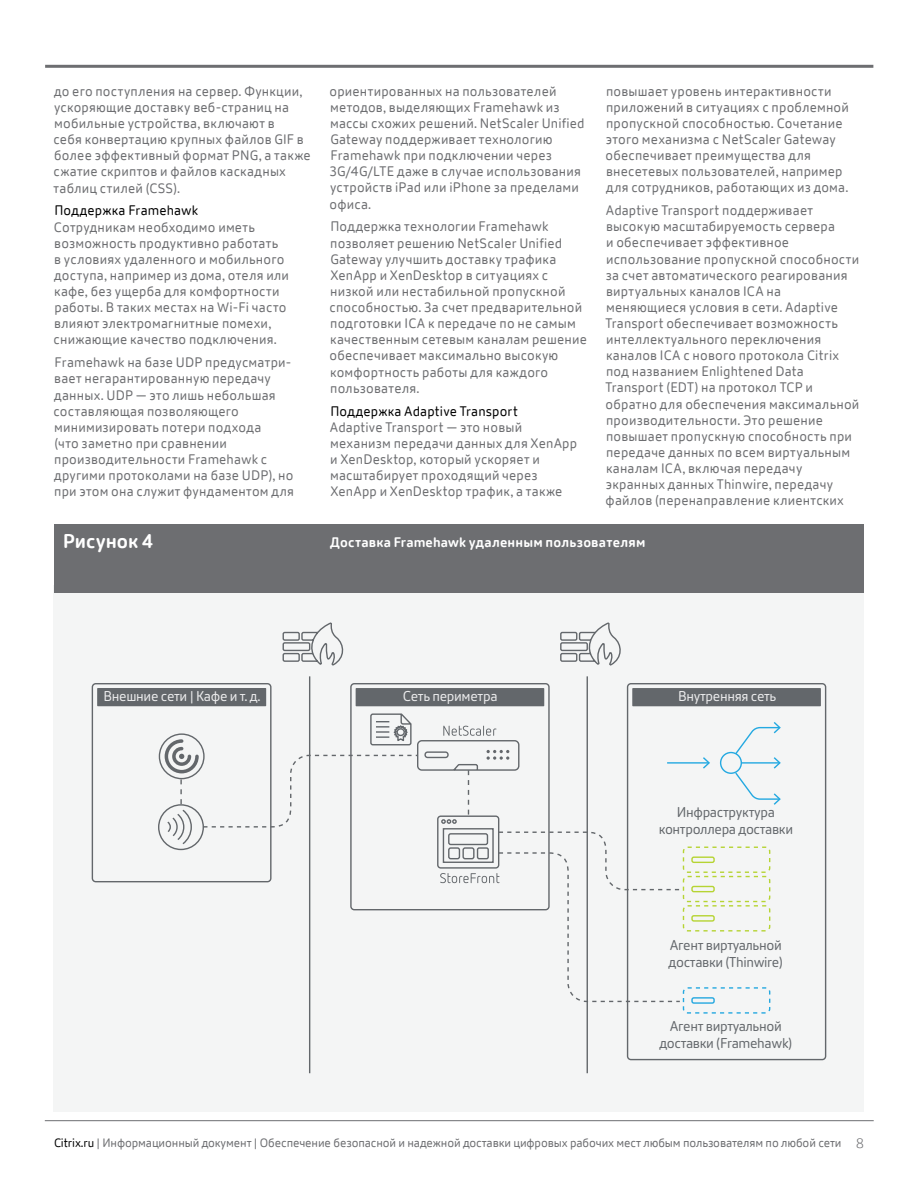
<style>
.page{position:relative;width:918px;height:1188px;background:#fff}
.page>*{position:absolute;margin:0;border:0;box-sizing:border-box;transform-origin:0 0}
.t1{font:700 19.5px "Citrix New Sans";color:#fff}
.t2{font:13.95px/16.8px "Citrix New Sans";letter-spacing:-.025em;color:#63676b;text-align:center}
.t3{font:13.95px "Citrix New Sans";letter-spacing:-.025em;color:#ededee}
.t4{font:13.5px/16px "Citrix New Sans";letter-spacing:.015em;color:#6d6e71}
.t5{font:13.5px "Citrix New Sans";letter-spacing:.01em;color:#000}
.t6{font:700 13.5px "Citrix New Sans";letter-spacing:.015em;color:#fff}
.t7{font:12px "Citrix New Sans";letter-spacing:-.01em;color:#6d6e71}
.s1{color:#000}
.s2{font-weight:300;font-size:13.5px}
</style>
<div class="page">
<hr style="left:45px;top:65px;width:828px;height:3px;background:#6d6e71">
<hr style="left:45px;top:1120px;width:829px;height:1px;background:#6d6e71">
<div style="left:54px;top:585px;width:810px;height:527px;background:#f4f5f5"></div>
<svg style="left:92px;top:683px;width:180px;height:200px"></svg>
<div style="left:97px;top:688px;width:169px;height:18px;background:#63676b"></div>
<div style="left:159px;top:733px;width:46px;height:46px;border:1px solid #63676b;border-radius:50%"></div>
<svg style="left:165px;top:739px;width:34px;height:34px"></svg>
<div style="left:627px;top:683px;width:199px;height:377px;border:1px solid #63676b;border-radius:3px"></div>
<div style="left:632px;top:688px;width:189px;height:18px;background:#63676b"></div>
<svg style="left:282px;top:623px;width:339px;height:450px"></svg>
<div style="left:691px;top:856px;width:24px;height:7px;border:1px solid #b6d433;border-radius:2px"></div>
<div style="left:683px;top:847px;width:87px;height:26px;border:1px dashed #b6d433;border-radius:4px"></div>
<div style="left:691px;top:886px;width:24px;height:6px;border:1px solid #b6d433;border-radius:2px"></div>
<div style="left:683px;top:876px;width:87px;height:26px;border:1px dashed #b6d433;border-radius:4px"></div>
<div style="left:691px;top:915px;width:24px;height:7px;border:1px solid #b6d433;border-radius:2px"></div>
<div style="left:683px;top:905px;width:87px;height:27px;border:1px dashed #b6d433;border-radius:4px"></div>
<div style="left:691px;top:997px;width:24px;height:7px;border:1px solid #25a8e0;border-radius:2px"></div>
<div style="left:683px;top:987px;width:87px;height:27px;border:1px dashed #25a8e0;border-radius:4px"></div>
<svg style="left:370px;top:713px;width:150px;height:41px"></svg>
<hr style="left:667px;top:762px;width:42px;height:2px;background:#24a9e1">
<svg style="left:703px;top:757px;width:7px;height:12px"></svg>
<svg style="left:719px;top:722px;width:62px;height:83px"></svg>
<svg style="left:157px;top:779px;width:45px;height:72px"></svg>
<svg style="left:202px;top:754px;width:479px;height:249px"></svg>
<div style="left:54px;top:524px;width:810px;height:68px;background:#6d6e71"></div>
<p class="t4" style="left:54px;top:83px;width:259px">до его поступления на сервер. Функции, ускоряющие доставку веб-страниц на мобильные устройства, включают в<br>себя конвертацию крупных файлов GIF в более эффективный формат PNG, а также сжатие скриптов и файлов каскадных таблиц стилей (CSS).</p>
<p class="t5" style="left:54px;top:203px;width:145px">Поддержка Framehawk</p>
<p class="t4" style="left:54px;top:219px;width:237px">Сотрудникам необходимо иметь возможность продуктивно работать<br>в условиях удаленного и мобильного доступа, например из дома, отеля или кафе, без ущерба для комфортности работы. В таких местах на Wi-Fi часто влияют электромагнитные помехи, снижающие качество подключения.</p>
<p class="t4" style="left:54px;top:355px;width:242px">Framehawk на базе UDP предусматри&shy;вает негарантированную передачу данных. UDP — это лишь небольшая составляющая позволяющего минимизировать потери подхода<br>(что заметно при сравнении производительности Framehawk с другими протоколами на базе UDP), но при этом она служит фундаментом для</p>
<p class="t4" style="left:330px;top:83px;width:257px">ориентированных на пользователей методов, выделяющих Framehawk из массы схожих решений. NetScaler Unified<br>Gateway поддерживает технологию<br>Framehawk при подключении через<br>3G/4G/LTE даже в случае использования устройств iPad или iPhone за пределами офиса.</p>
<p class="t4" style="left:330px;top:219px;width:259px">Поддержка технологии Framehawk позволяет решению NetScaler Unified Gateway улучшить доставку трафика XenApp и XenDesktop в ситуациях с низкой или нестабильной пропускной способностью. За счет предварительной подготовки ICA к передаче по не самым качественным сетевым каналам решение обеспечивает максимально высокую комфортность работы для каждого пользователя.</p>
<p class="t5" style="left:330px;top:403px;width:189px">Поддержка Adaptive Transport</p>
<p class="t4" style="left:330px;top:419px;width:249px">Adaptive Transport — это новый механизм передачи данных для XenApp и XenDesktop, который ускоряет и масштабирует проходящий через XenApp и XenDesktop трафик, а также</p>
<p class="t4" style="left:606px;top:83px;width:245px">повышает уровень интерактивности приложений в ситуациях с проблемной пропускной способностью. Сочетание этого механизма с NetScaler Gateway обеспечивает преимущества для внесетевых пользователей, например для сотрудников, работающих из дома.</p>
<p class="t4" style="left:606px;top:203px;width:255px">Adaptive Transport поддерживает высокую масштабируемость сервера<br>и обеспечивает эффективное использование пропускной способности за счет автоматического реагирования виртуальных каналов ICA на меняющиеся условия в сети. Adaptive Transport обеспечивает возможность интеллектуального переключения каналов ICA с нового протокола Citrix под названием Enlightened Data Transport (EDT) на протокол TCP и обратно для обеспечения максимальной производительности. Это решение повышает пропускную способность при передаче данных по всем виртуальным каналам ICA, включая передачу экранных данных Thinwire, передачу файлов (перенаправление клиентских</p>
<h1 class="t1" style="left:63px;top:530px;width:92px">Рисунок 4</h1>
<p class="t6" style="left:330px;top:534px;width:317px">Доставка Framehawk удаленным пользователям</p>
<p class="t3" style="left:104px;top:688px;width:158px">Внешние сети | Кафе и т. д.</p>
<p class="t3" style="left:403px;top:688px;width:96px">Сеть периметра</p>
<p class="t3" style="left:678px;top:688px;width:100px">Внутренняя сеть</p>
<p class="t2" style="left:659px;top:804px;width:136px">Инфраструктура контроллера доставки</p>
<p class="t2" style="left:669px;top:937px;width:116px;text-align:left">Агент виртуальной доставки (Thinwire)</p>
<p class="t2" style="left:659px;top:1018px;width:134px">Агент виртуальной доставки (Framehawk)</p>
<p class="t7" style="left:54px;top:1136px;width:812px"><span class="s1">Citrix.ru</span> | Информационный документ | Обеспечение безопасной и надежной доставки цифровых рабочих мест любым пользователям по любой сети <span class="s2">8</span></p>
</div>
